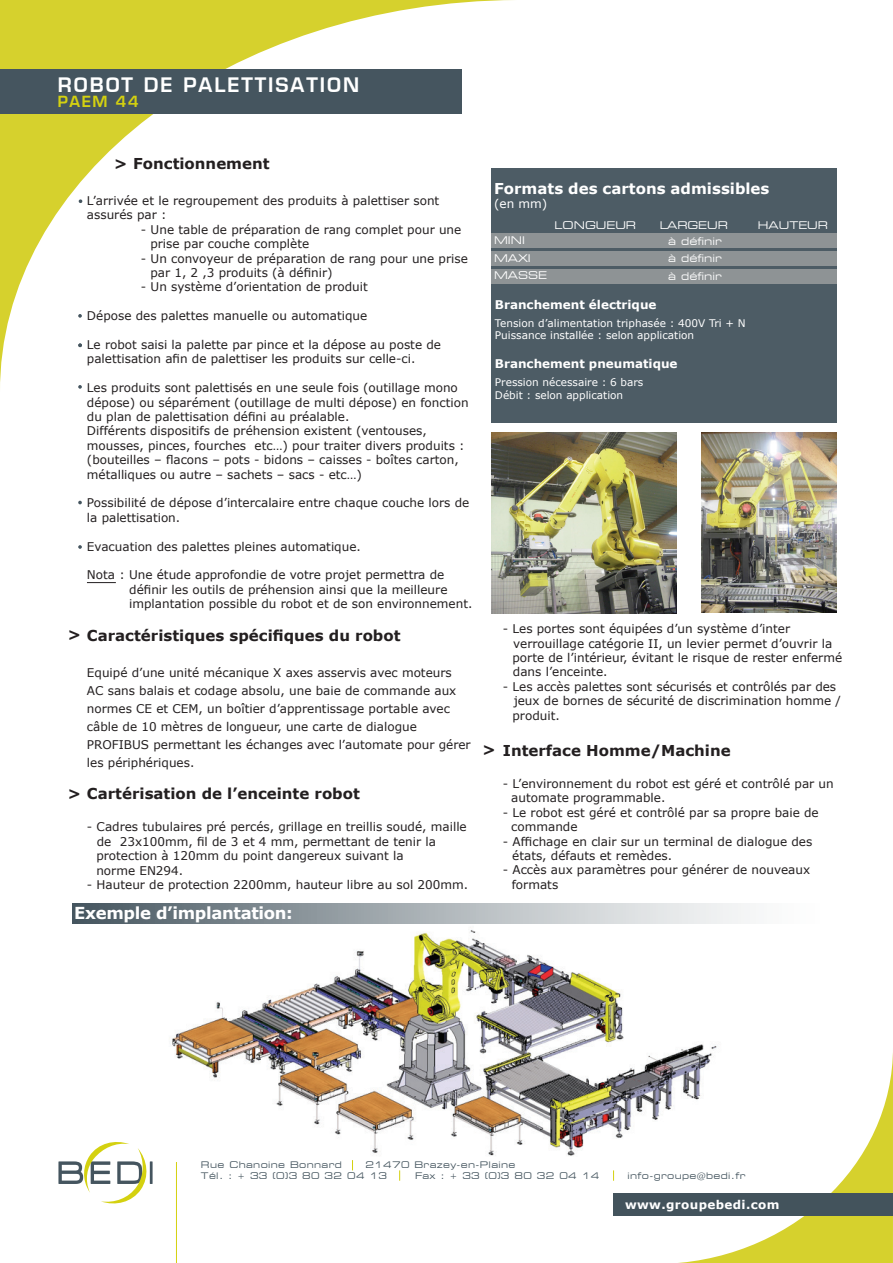
<style>
.page{position:relative;width:893px;height:1263px;background:#fff}
.page>*{position:absolute;margin:0;border:0;box-sizing:border-box;transform-origin:0 0}
.t1{font:19.5px "Square 721 Dm Normal";letter-spacing:.1em;color:#fff}
.t2{font:700 16.5px "Verdana";letter-spacing:-.02em;color:#fff}
.t3{font:700 15px "Verdana";color:#231f20}
.t4{font:700 15px "Verdana";color:#fff}
.t5{font:15px "Square 721 Dm Normal";color:#d4d110}
.t6{font:12px/14.4px "Verdana";color:#231f20}
.t7{font:700 12px "Verdana";color:#fff}
.t8{font:700 12px "Verdana";letter-spacing:.03em;color:#fff}
.t9{font:12px "Verdana";color:#fff}
.t10{font:10.5px/12.6px "Verdana";color:#fff}
.t11{font:expanded 10.5px/17.1px "Square 721 BT";color:#fff}
.t12{font:expanded 9px/10.8px "Square 721 BT";letter-spacing:.04em;color:#45555f}
</style>
<div class="page">
<img style="left:172px;top:930px;width:544px;height:226px">
<div style="left:72px;top:904px;width:751px;height:20px;background:linear-gradient(to right,#4d5d66,#fff)"></div>
<svg style="left:0;top:0;width:513px;height:384px"></svg>
<svg style="left:656px;top:1046px;width:237px;height:217px"></svg>
<div style="left:613px;top:1194px;width:280px;height:22px;background:#43535c"></div>
<hr style="left:176px;top:1162px;width:1px;height:101px;background:#d4d110">
<hr style="left:150px;top:1161px;width:3px;height:23px;background:#45555f">
<svg style="left:58px;top:1142px;width:92px;height:62px"></svg>
<div style="left:0;top:69px;width:461px;height:44px;background:#45555f"></div>
<img style="left:491px;top:432px;width:186px;height:181px">
<img style="left:701px;top:432px;width:136px;height:180px">
<div style="left:491px;top:168px;width:346px;height:254px;background:#4d5c65"></div>
<div style="left:491px;top:234px;width:346px;height:14px;background:#8e9395"></div>
<div style="left:491px;top:252px;width:346px;height:14px;background:#8e9395"></div>
<div style="left:491px;top:269px;width:346px;height:15px;background:#8e9395"></div>
<svg style="left:79px;top:199px;width:3px;height:4px"></svg>
<svg style="left:78px;top:314px;width:4px;height:4px"></svg>
<svg style="left:78px;top:343px;width:4px;height:4px"></svg>
<svg style="left:78px;top:385px;width:4px;height:4px"></svg>
<svg style="left:78px;top:501px;width:4px;height:3px"></svg>
<svg style="left:78px;top:545px;width:4px;height:4px"></svg>
<svg style="left:87px;top:582px;width:29px;height:1px"></svg>
<h1 class="t1" style="left:58px;top:73px;width:101px">ROBOT de</h1>
<h1 class="t1" style="left:183px;top:73px;width:177px">PALETTISATION</h1>
<p class="t5" style="left:58px;top:92px;width:82px">PAEM 44</p>
<p class="t3" style="left:114px;top:153px;width:157px">&gt; Fonctionnement</p>
<p class="t6" style="left:87px;top:193px;width:354px">L’arrivée et le regroupement des produits à palettiser sont assurés par :</p>
<p class="t6" style="left:150px;top:222px;width:312px;text-indent:-9px">- Une table de préparation de rang complet pour une prise par couche complète</p>
<p class="t6" style="left:150px;top:251px;width:319px;text-indent:-9px">- Un convoyeur de préparation de rang pour une prise par 1, 2 ,3 produits (à définir)</p>
<p class="t6" style="left:141px;top:280px;width:228px">- Un système d’orientation de produit</p>
<p class="t6" style="left:87px;top:308px;width:282px">Dépose des palettes manuelle ou automatique</p>
<p class="t6" style="left:87px;top:337px;width:356px">Le robot saisi la palette par pince et la dépose au poste de palettisation afin de palettiser les produits sur celle-ci.</p>
<p class="t6" style="left:87px;top:380px;width:383px">Les produits sont palettisés en une seule fois (outillage mono dépose) ou séparément (outillage de multi dépose) en fonction du plan de palettisation défini au préalable.<br>Différents dispositifs de préhension existent (ventouses, mousses, pinces, fourches etc…) pour traiter divers produits : (bouteilles – flacons – pots - bidons – caisses - boîtes carton, métalliques ou autre – sachets – sacs - etc…)</p>
<p class="t6" style="left:87px;top:496px;width:384px">Possibilité de dépose d’intercalaire entre chaque couche lors de la palettisation.</p>
<p class="t6" style="left:87px;top:539px;width:275px">Evacuation des palettes pleines automatique.</p>
<p class="t6" style="left:129px;top:568px;width:345px;text-indent:-42px">Nota : Une étude approfondie de votre projet permettra de définir les outils de préhension ainsi que la meilleure implantation possible du robot et de son environnement.</p>
<p class="t3" style="left:68px;top:624px;width:334px">&gt; Caractéristiques spécifiques du robot</p>
<p class="t6" style="left:87px;top:663px;width:385px;line-height:18px">Equipé d’une unité mécanique X axes asservis avec moteurs AC sans balais et codage absolu, une baie de commande aux normes CE et CEM, un boîtier d’apprentissage portable avec câble de 10 mètres de longueur, une carte de dialogue PROFIBUS permettant les échanges avec l’automate pour gérer les périphériques.</p>
<p class="t3" style="left:68px;top:783px;width:294px">&gt; Cartérisation de l’enceinte robot</p>
<p class="t6" style="left:96px;top:820px;width:372px;text-indent:-9px">- Cadres tubulaires pré percés, grillage en treillis soudé, maille de 23x100mm, fil de 3 et 4 mm, permettant de tenir la protection à 120mm du point dangereux suivant la<br>norme EN294.</p>
<p class="t6" style="left:87px;top:877px;width:383px">- Hauteur de protection 2200mm, hauteur libre au sol 200mm.</p>
<h2 class="t2" style="left:74px;top:901px;width:220px">Exemple d’implantation:</h2>
<p class="t4" style="left:494px;top:178px;width:277px">Formats des cartons admissibles</p>
<p class="t9" style="left:494px;top:195px;width:55px">(en mm)</p>
<p class="t11" style="left:494px;top:232px;width:32px">MINI</p>
<p class="t11" style="left:555px;top:217px;width:83px">LONGUEUR</p>
<p class="t11" style="left:660px;top:217px;width:70px">LARGEUR</p>
<p class="t11" style="left:758px;top:217px;width:72px">HAUTEUR</p>
<p class="t11" style="left:668px;top:233px;width:55px;text-align:justify">à définir à définir à définir</p>
<p class="t11" style="left:494px;top:250px;width:54px;line-height:16.4px">MAXI<br>MASSE</p>
<p class="t7" style="left:495px;top:296px;width:163px">Branchement électrique</p>
<p class="t10" style="left:495px;top:316px;width:252px">Tension d’alimentation triphasée : 400V Tri + N<br>Puissance installée : selon application</p>
<p class="t7" style="left:495px;top:355px;width:184px">Branchement pneumatique</p>
<p class="t10" style="left:495px;top:376px;width:150px">Pression nécessaire : 6 bars<br>Débit : selon application</p>
<p class="t3" style="left:482px;top:739px;width:15px">&gt;</p>
<p class="t6" style="left:512px;top:621px;width:331px;text-indent:-10px">- Les portes sont équipées d’un système d’inter verrouillage catégorie II, un levier permet d’ouvrir la porte de l’intérieur, évitant le risque de rester enfermé dans l’enceinte.</p>
<p class="t6" style="left:512px;top:679px;width:330px;text-indent:-10px">- Les accès palettes sont sécurisés et contrôlés par des jeux de bornes de sécurité de discrimination homme / produit.</p>
<p class="t3" style="left:503px;top:739px;width:229px">Interface Homme/Machine</p>
<p class="t6" style="left:511px;top:776px;width:324px;text-indent:-8px">- L’environnement du robot est géré et contrôlé par un automate programmable.</p>
<p class="t6" style="left:511px;top:805px;width:309px;text-indent:-8px">- Le robot est géré et contrôlé par sa propre baie de commande</p>
<p class="t6" style="left:512px;top:834px;width:302px;text-indent:-9px">- Affichage en clair sur un terminal de dialogue des états, défauts et remèdes.</p>
<p class="t6" style="left:512px;top:863px;width:300px;text-indent:-9px">- Accès aux paramètres pour générer de nouveaux formats</p>
<p class="t12" style="left:201px;top:1160px;width:316px;text-indent:164px">21470 Brazey-en-Plaine<br>Tél. : + 33 (0)3 80 32 04 13</p>
<p class="t12" style="left:201px;top:1160px;width:142px">Rue Chanoine Bonnard</p>
<p class="t12" style="left:415px;top:1170px;width:186px">Fax : + 33 (0)3 80 32 04 14</p>
<p class="t12" style="left:627px;top:1170px;width:119px">info-groupe@bedi.fr</p>
<p class="t8" style="left:625px;top:1196px;width:156px">www.groupebedi.com</p>
</div>
